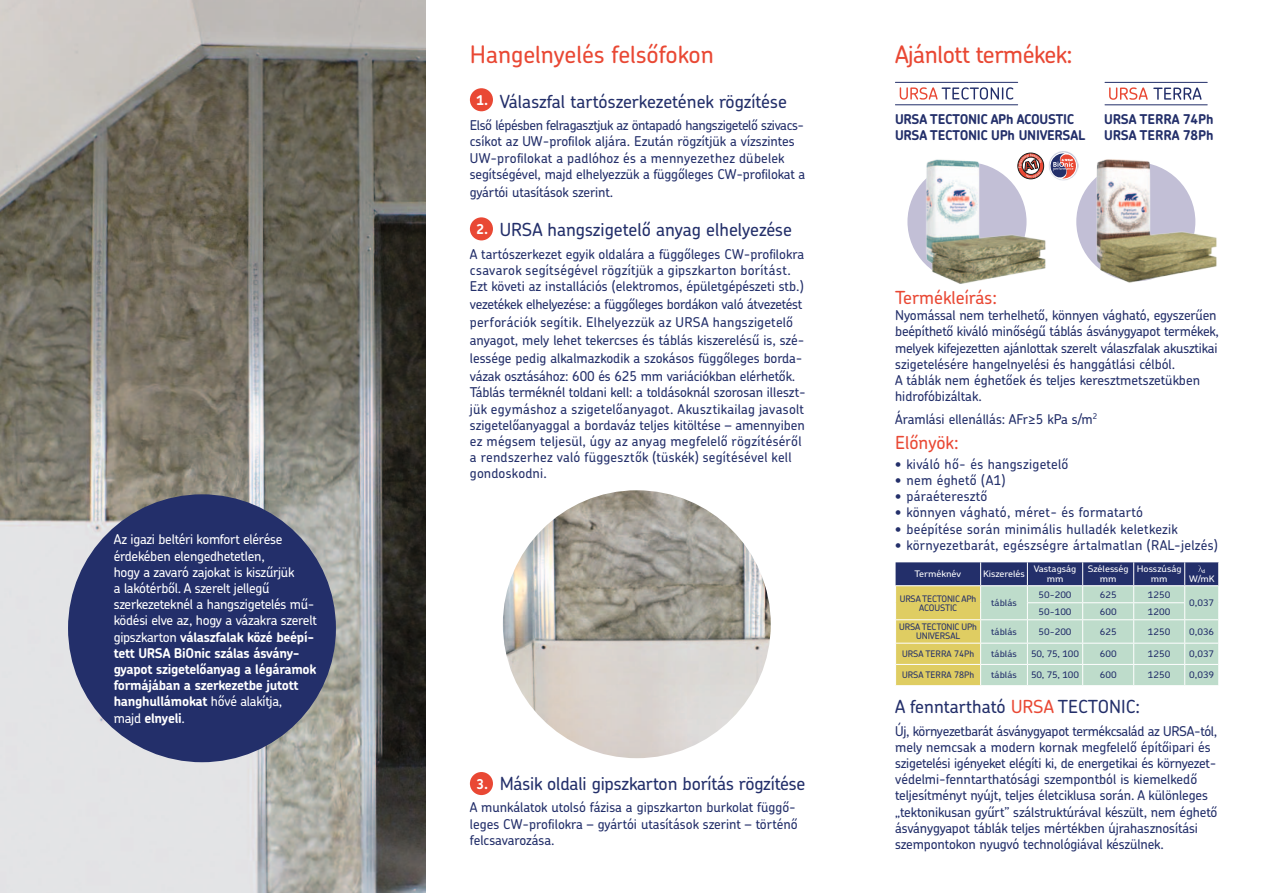
<style>
.page{position:relative;width:1263px;height:893px;background:#fff}
.page>*{position:absolute;margin:0;border:0;box-sizing:border-box;transform-origin:0 0}
.t1{font:500 24px "Chevin Pro";letter-spacing:-.01em;color:#e94834}
.t2{font:500 18px "Chevin Pro";letter-spacing:-.005em;color:#232f6a}
.t3{font:500 18px "Chevin Pro";color:#e94834}
.t4{font:500 13.5px/16.2px "Chevin Pro";color:#232f6a}
.t5{font:500 13.5px/16.2px "Chevin Pro";letter-spacing:-.02em;color:#fff}
.t6{font:500 13.5px "Chevin Pro";letter-spacing:.02em;color:#232f6a}
.t7{font:700 13.5px/16.2px "Chevin Pro";letter-spacing:-.02em;color:#232f6a}
.t8{font:700 13.5px "Chevin Pro";color:#fff}
.t9{font:500 9px "Chevin Pro";color:#232f6a;scale:1.12 1}
.t10{font:500 9px/10.2px "Chevin Pro";color:#fff;text-align:center;scale:1.12 1}
.t11{font:500 9px/9px "Chevin Pro";letter-spacing:-.02em;color:#232f6a;text-align:center}
.t12{font:500 9px "Chevin Pro";color:#232f6a}
.t13{font:500 5.25px "Chevin Pro";color:#fff;scale:1.12 1}
.s1{font-weight:700}
.s2{color:#e94834}
</style>
<div class="page">
<img style="left:0;top:0;width:425px;height:893px">
<div style="left:470px;top:217px;width:23px;height:23px;background:#e94834;border-radius:50%"></div>
<div style="left:470px;top:772px;width:23px;height:23px;background:#e94834;border-radius:50%"></div>
<div style="left:470px;top:88px;width:23px;height:23px;background:#e94834;border-radius:50%"></div>
<div style="left:68px;top:494px;width:268px;height:268px;background:#232f6a;border-radius:50%"></div>
<svg style="left:895px;top:562px;width:324px;height:124px;background:#acbba7"></svg>
<svg style="left:1109px;top:87px;width:93px;height:13px"></svg>
<hr style="left:1104px;top:82px;width:104px;height:1px;background:#232f6a">
<hr style="left:1104px;top:104px;width:104px;height:1px;background:#232f6a">
<img style="left:503px;top:490px;width:268px;height:268px;border-radius:134px">
<svg style="left:900px;top:87px;width:113px;height:13px"></svg>
<hr style="left:895px;top:82px;width:123px;height:1px;background:#232f6a">
<hr style="left:895px;top:104px;width:123px;height:1px;background:#232f6a">
<div style="left:907px;top:162px;width:119px;height:119px;background:#c2bfd6;border-radius:50%"></div>
<div style="left:1076px;top:162px;width:119px;height:119px;background:#c2bfd6;border-radius:50%"></div>
<img style="left:1057px;top:151px;width:21px;height:30px">
<svg style="left:1049px;top:152px;width:28px;height:28px"></svg>
<img style="left:922px;top:159px;width:124px;height:125px">
<img style="left:1091px;top:159px;width:126px;height:124px">
<svg style="left:1018px;top:153px;width:59px;height:26px"></svg>
<p class="t5" style="left:114px;top:531px;width:205px">Az igazi beltéri komfort elérése érdekében elengedhetetlen,<br>hogy a zavaró zajokat is kiszűrjük<br>a lakótérből. A szerelt jellegű szerkezeteknél a hangszigetelés mű&shy;ködési elve az, hogy a vázakra szerelt gipszkarton <span class="s1">válaszfalak közé beépí&shy;tett URSA BiOnic szálas ásvány&shy;gyapot szigetelőanyag a légáramok formájában a szerkezetbe jutott hanghullámokat</span> hővé alakítja,<br>majd <span class="s1">elnyeli</span>.</p>
<h1 class="t1" style="left:470px;top:38px;width:246px">Hangelnyelés felsőfokon</h1>
<h2 class="t2" style="left:500px;top:89px;width:289px">Válaszfal tartószerkezetének rögzítése</h2>
<p class="t4" style="left:470px;top:117px;width:337px">Első lépésben felragasztjuk az öntapadó hangszigetelő szivacs&shy;csíkot az UW-profilok aljára. Ezután rögzítjük a vízszintes UW-profilokat a padlóhoz és a mennyezethez dübelek segítségével, majd elhelyezzük a függőleges CW-profilokat a</p>
<p class="t4" style="left:470px;top:183px;width:145px">gyártói utasítások szerint.</p>
<h2 class="t2" style="left:500px;top:218px;width:294px">URSA hangszigetelő anyag elhelyezése</h2>
<p class="t4" style="left:470px;top:245px;width:336px">A tartószerkezet egyik oldalára a függőleges CW-profilokra csavarok segítségével rögzítjük a gipszkarton borítást.<br>Ezt követi az installációs (elektromos, épületgépészeti stb.)</p>
<p class="t4" style="left:470px;top:295px;width:336px;line-height:18px">vezetékek elhelyezése: a függőleges bordákon való átvezetést perforációk segítik. Elhelyezzük az URSA hangszigetelő anyagot, mely lehet tekercses és táblás kiszerelésű is, szé&shy;lessége pedig alkalmazkodik a szokásos függőleges borda&shy;vázak osztásához: 600 és 625 mm variációkban elérhetők.</p>
<p class="t4" style="left:470px;top:384px;width:337px">Táblás terméknél toldani kell: a toldásoknál szorosan illeszt&shy;jük egymáshoz a szigetelőanyagot. Akusztikailag javasolt szigetelőanyaggal a bordaváz teljes kitöltése – amennyiben ez mégsem teljesül, úgy az anyag megfelelő rögzítéséről a rendszerhez való függesztők (tüskék) segítésével kell gondoskodni.</p>
<p class="t8" style="left:476px;top:91px;width:13px">1.</p>
<p class="t8" style="left:476px;top:220px;width:13px">2.</p>
<h2 class="t2" style="left:500px;top:771px;width:307px">Másik oldali gipszkarton borítás rögzítése</h2>
<p class="t4" style="left:470px;top:799px;width:329px">A munkálatok utolsó fázisa a gipszkarton burkolat függő&shy;leges CW-profilokra – gyártói utasítások szerint – történő felcsavarozása.</p>
<p class="t8" style="left:476px;top:775px;width:13px">3.</p>
<h1 class="t1" style="left:895px;top:38px;width:179px">Ajánlott termékek:</h1>
<p class="t7" style="left:895px;top:111px;width:192px">URSA TECTONIC APh ACOUSTIC<br>URSA TECTONIC UPh UNIVERSAL</p>
<p class="t7" style="left:1104px;top:111px;width:111px">URSA TERRA 74Ph<br>URSA TERRA 78Ph</p>
<h2 class="t3" style="left:895px;top:285px;width:103px">Termékleírás:</h2>
<p class="t4" style="left:895px;top:307px;width:325px">Nyomással nem terhelhető, könnyen vágható, egyszerűen beépíthető kiváló minőségű táblás ásványgyapot termékek, melyek kifejezetten ajánlottak szerelt válaszfalak akusztikai szigetelésére hangelnyelési és hanggátlási célból.<br>A táblák nem éghetőek és teljes keresztmetszetükben hidrofóbizáltak.</p>
<p class="t4" style="left:895px;top:410px;width:203px">Áramlási ellenállás: AFr≥5 kPa s/m<sup>2</sup></p>
<h2 class="t3" style="left:895px;top:431px;width:65px">Előnyök:</h2>
<p class="t6" style="left:895px;top:455px;width:175px">• kiváló hő- és hangszigetelő</p>
<p class="t6" style="left:895px;top:471px;width:112px">• nem éghető (A1)</p>
<p class="t6" style="left:895px;top:487px;width:94px">• páraéteresztő</p>
<p class="t6" style="left:895px;top:504px;width:249px">• könnyen vágható, méret- és formatartó</p>
<p class="t6" style="left:895px;top:520px;width:284px">• beépítése során minimális hulladék keletkezik</p>
<p class="t6" style="left:895px;top:536px;width:324px">• környezetbarát, egészségre ártalmatlan (RAL-jelzés)</p>
<p class="t10" style="left:915px;top:568px;width:43px">Terméknév</p>
<p class="t10" style="left:983px;top:568px;width:39px">Kiszerelés</p>
<p class="t10" style="left:1034px;top:563px;width:40px">Vastagság mm</p>
<p class="t10" style="left:1088px;top:563px;width:38px">Szélesség mm</p>
<p class="t10" style="left:1137px;top:563px;width:42px">Hosszúság mm</p>
<p class="t13" style="left:1202px;top:567px;width:4px">d</p>
<p class="t10" style="left:1189px;top:574px;width:24px">W/mK</p>
<p class="t11" style="left:900px;top:594px;width:78px">URSA TECTONIC APh<br>ACOUSTIC</p>
<p class="t9" style="left:991px;top:597px;width:24px">táblás</p>
<p class="t9" style="left:1038px;top:588px;width:31px">50-200</p>
<p class="t9" style="left:1100px;top:588px;width:17px">625</p>
<p class="t9" style="left:1148px;top:588px;width:22px">1250</p>
<p class="t9" style="left:1038px;top:605px;width:31px">50-100</p>
<p class="t9" style="left:1100px;top:605px;width:17px">600</p>
<p class="t9" style="left:1148px;top:605px;width:22px">1200</p>
<p class="t9" style="left:1189px;top:597px;width:24px">0,037</p>
<p class="t11" style="left:899px;top:622px;width:79px">URSA TECTONIC UPh<br>UNIVERSAL</p>
<p class="t9" style="left:991px;top:626px;width:24px">táblás</p>
<p class="t9" style="left:1038px;top:626px;width:31px">50-200</p>
<p class="t9" style="left:1100px;top:626px;width:17px">625</p>
<p class="t9" style="left:1148px;top:626px;width:22px">1250</p>
<p class="t9" style="left:1189px;top:626px;width:24px">0,036</p>
<p class="t12" style="left:902px;top:648px;width:74px">URSA TERRA 74Ph</p>
<p class="t9" style="left:991px;top:648px;width:24px">táblás</p>
<p class="t9" style="left:1031px;top:648px;width:44px">50, 75, 100</p>
<p class="t9" style="left:1100px;top:648px;width:17px">600</p>
<p class="t9" style="left:1148px;top:648px;width:22px">1250</p>
<p class="t9" style="left:1189px;top:648px;width:24px">0,037</p>
<p class="t12" style="left:902px;top:669px;width:74px">URSA TERRA 78Ph</p>
<p class="t9" style="left:991px;top:669px;width:24px">táblás</p>
<p class="t9" style="left:1031px;top:669px;width:44px">50, 75, 100</p>
<p class="t9" style="left:1100px;top:669px;width:17px">600</p>
<p class="t9" style="left:1148px;top:669px;width:22px">1250</p>
<p class="t9" style="left:1189px;top:669px;width:24px">0,039</p>
<h2 class="t2" style="left:895px;top:694px;width:247px">A fenntartható <span class="s2">URSA</span> TECTONIC:</h2>
<p class="t4" style="left:895px;top:722px;width:324px">Új, környezetbarát ásványgyapot termékcsalád az URSA-tól, mely nemcsak a modern kornak megfelelő építőipari és szigetelési igényeket elégíti ki, de energetikai és környezet&shy;védelmi-fenntarthatósági szempontból is kiemelkedő teljesítményt nyújt, teljes életciklusa során. A különleges „tektonikusan gyűrt” szálstruktúrával készült, nem éghető ásványgyapot táblák teljes mértékben újrahasznosítási szempontokon nyugvó technológiával készülnek.</p>
</div>
